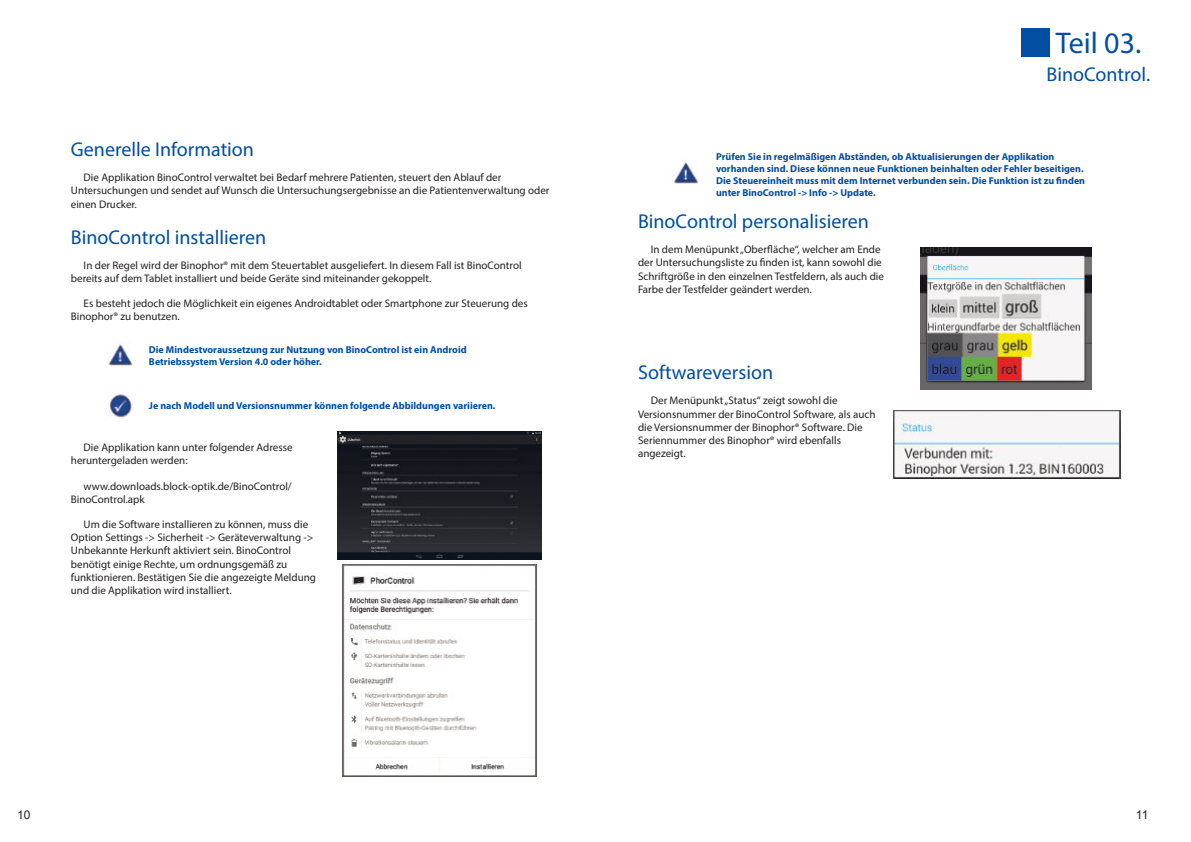
<style>
.page{position:relative;width:1191px;height:842px;background:#fff}
.page>*{position:absolute;margin:0;border:0;box-sizing:border-box;transform-origin:0 0}
.t1{font:30px "Myriad Pro";color:#024ea2}
.t2{font:20px "Myriad Pro";color:#024ea2}
.t3{font:12px "Arial";color:#231f20}
.t4{font:11px/13.2px "Myriad Pro";color:#231f20}
.t5{font:700 10px/12px "Myriad Pro";color:#024ea2}
</style>
<div class="page">
<div style="left:1021px;top:29px;width:28px;height:28px;background:#024ea2"></div>
<img style="left:107px;top:342px;width:26px;height:24px">
<img style="left:108px;top:392px;width:24px;height:26px">
<img style="left:337px;top:432px;width:204px;height:127px">
<img style="left:343px;top:564px;width:193px;height:213px">
<img style="left:920px;top:247px;width:171px;height:142px">
<img style="left:893px;top:411px;width:227px;height:68px">
<img style="left:672px;top:160px;width:27px;height:24px">
<h2 class="t2" style="left:71px;top:141px;width:185px">Generelle Information</h2>
<p class="t4" style="left:71px;top:172px;width:480px;text-indent:13px">Die Applikation BinoControl verwaltet bei Bedarf mehrere Patienten, steuert den Ablauf der<br>Untersuchungen und sendet auf Wunsch die Untersuchungsergebnisse an die Patientenverwaltung oder einen Drucker.</p>
<h2 class="t2" style="left:71px;top:229px;width:197px">BinoControl installieren</h2>
<p class="t4" style="left:71px;top:259px;width:452px;text-indent:13px">In der Regel wird der Binophor® mit dem Steuertablet ausgeliefert. In diesem Fall ist BinoControl bereits auf dem Tablet installiert und beide Geräte sind miteinander gekoppelt.</p>
<p class="t4" style="left:71px;top:298px;width:458px;text-indent:13px">Es besteht jedoch die Möglichkeit ein eigenes Androidtablet oder Smartphone zur Steuerung des<br>Binophor® zu benutzen.</p>
<p class="t5" style="left:149px;top:344px;width:319px">Die Mindestvoraussetzung zur Nutzung von BinoControl ist ein Android<br>Betriebssystem Version 4.0 oder höher.</p>
<p class="t5" style="left:149px;top:400px;width:348px">Je nach Modell und Versionsnummer können folgende Abbildungen variieren.</p>
<p class="t4" style="left:71px;top:442px;width:223px;text-indent:13px">Die Applikation kann unter folgender Adresse heruntergeladen werden:</p>
<p class="t4" style="left:71px;top:480px;width:222px;text-indent:13px">www.downloads.block-optik.de/BinoControl/<br>BinoControl.apk</p>
<p class="t4" style="left:71px;top:519px;width:247px;text-indent:13px">Um die Software installieren zu können, muss die Option Settings -&gt; Sicherheit -&gt; Geräteverwaltung -&gt; Unbekannte Herkunft aktiviert sein. BinoControl benötigt einige Rechte, um ordnungsgemäß zu funktionieren. Bestätigen Sie die angezeigte Meldung und die Applikation wird installiert.</p>
<h1 class="t1" style="left:1056px;top:31px;width:87px">Teil 03.</h1>
<h2 class="t2" style="left:1046px;top:66px;width:105px">BinoControl.</h2>
<p class="t5" style="left:716px;top:151px;width:370px">Prüfen Sie in regelmäßigen Abständen, ob Aktualisierungen der Applikation vorhanden sind. Diese können neue Funktionen beinhalten oder Fehler beseitigen.<br>Die Steuereinheit muss mit dem Internet verbunden sein. Die Funktion ist zu finden unter BinoControl -&gt; Info -&gt; Update.</p>
<h2 class="t2" style="left:638px;top:213px;width:232px">BinoControl personalisieren</h2>
<p class="t4" style="left:638px;top:244px;width:247px;text-indent:13px">In dem Menüpunkt„Oberfläche“, welcher am Ende der Untersuchungsliste zu finden ist, kann sowohl die Schriftgröße in den einzelnen Testfeldern, als auch die Farbe der Testfelder geändert werden.</p>
<h2 class="t2" style="left:638px;top:364px;width:137px">Softwareversion</h2>
<p class="t4" style="left:638px;top:395px;width:239px;text-indent:13px">Der Menüpunkt„Status“ zeigt sowohl die Versionsnummer der BinoControl Software, als auch die Versionsnummer der Binophor® Software. Die Seriennummer des Binophor® wird ebenfalls angezeigt.</p>
<p class="t3" style="left:17px;top:811px;width:15px">10</p>
<p class="t3" style="left:1136px;top:811px;width:14px">11</p>
</div>
